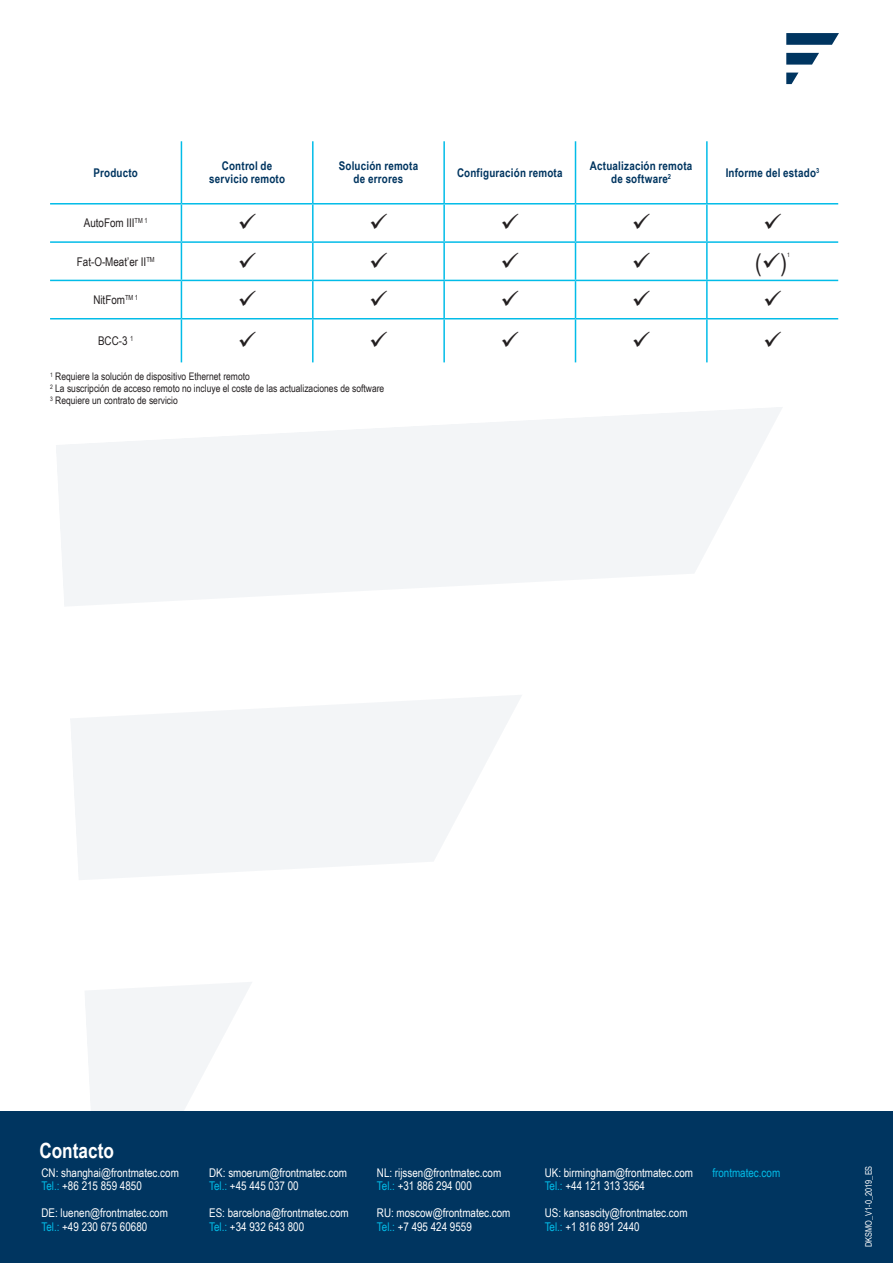
<style>
.page{position:relative;width:893px;height:1263px;background:#fff}
.page>*{position:absolute;margin:0;border:0;box-sizing:border-box;transform-origin:0 0}
.t1{font:24px "Arial Narrow";color:#231f20}
.t2{font:700 21px "Arial Narrow";color:#fff}
.t3{font:12px/13.5px "Arial Narrow";color:#fff}
.t4{font:700 12px/13.5px "Arial Narrow";letter-spacing:.015em;color:#003560;text-align:center}
.t5{font:12px "Arial Narrow";color:#231f20}
.t6{font:12px "Arial Narrow";color:#02bce8}
.t7{font:10.35px/11.9px "Arial Narrow";color:#231f20}
.t8{font:9px "Arial Narrow";color:#fff}
.t9{font:6px "Arial Narrow";color:#231f20}
.s1{color:#02bce8}
</style>
<div class="page">
<svg style="left:56px;top:407px;width:726px;height:199px;fill:#f3f5f7"></svg>
<svg style="left:70px;top:695px;width:452px;height:185px;fill:#f3f5f7"></svg>
<svg style="left:85px;top:982px;width:167px;height:129px"></svg>
<div style="left:0;top:1111px;width:893px;height:152px;background:#003560"></div>
<svg style="left:786px;top:33px;width:53px;height:12px"></svg>
<svg style="left:786px;top:53px;width:33px;height:12px"></svg>
<svg style="left:786px;top:73px;width:12px;height:11px"></svg>
<hr style="left:181px;top:141px;width:1px;height:62px;background:#02bce8">
<hr style="left:312px;top:141px;width:2px;height:62px;background:#02bce8">
<hr style="left:443px;top:141px;width:2px;height:62px;background:#02bce8">
<hr style="left:575px;top:141px;width:1px;height:62px;background:#02bce8">
<hr style="left:706px;top:141px;width:2px;height:62px;background:#02bce8">
<hr style="left:50px;top:203px;width:131px;height:1px;background:#02bce8">
<hr style="left:181px;top:203px;width:132px;height:1px;background:#02bce8">
<hr style="left:181px;top:205px;width:1px;height:36px;background:#02bce8">
<hr style="left:313px;top:203px;width:131px;height:1px;background:#02bce8">
<hr style="left:312px;top:205px;width:2px;height:36px;background:#02bce8">
<hr style="left:444px;top:203px;width:131px;height:1px;background:#02bce8">
<hr style="left:443px;top:205px;width:2px;height:36px;background:#02bce8">
<hr style="left:575px;top:203px;width:132px;height:1px;background:#02bce8">
<hr style="left:575px;top:205px;width:1px;height:36px;background:#02bce8">
<hr style="left:707px;top:203px;width:131px;height:1px;background:#02bce8">
<hr style="left:706px;top:205px;width:2px;height:36px;background:#02bce8">
<hr style="left:50px;top:241px;width:131px;height:2px;background:#02bce8">
<hr style="left:181px;top:241px;width:132px;height:2px;background:#02bce8">
<hr style="left:181px;top:243px;width:1px;height:37px;background:#02bce8">
<hr style="left:313px;top:241px;width:131px;height:2px;background:#02bce8">
<hr style="left:312px;top:243px;width:2px;height:37px;background:#02bce8">
<hr style="left:444px;top:241px;width:131px;height:2px;background:#02bce8">
<hr style="left:443px;top:243px;width:2px;height:37px;background:#02bce8">
<hr style="left:575px;top:241px;width:132px;height:2px;background:#02bce8">
<hr style="left:575px;top:243px;width:1px;height:37px;background:#02bce8">
<hr style="left:707px;top:241px;width:131px;height:2px;background:#02bce8">
<hr style="left:706px;top:243px;width:2px;height:37px;background:#02bce8">
<hr style="left:50px;top:280px;width:131px;height:1px;background:#02bce8">
<hr style="left:181px;top:280px;width:132px;height:1px;background:#02bce8">
<hr style="left:181px;top:281px;width:1px;height:37px;background:#02bce8">
<hr style="left:313px;top:280px;width:131px;height:1px;background:#02bce8">
<hr style="left:312px;top:281px;width:2px;height:37px;background:#02bce8">
<hr style="left:444px;top:280px;width:131px;height:1px;background:#02bce8">
<hr style="left:443px;top:281px;width:2px;height:37px;background:#02bce8">
<hr style="left:575px;top:280px;width:132px;height:1px;background:#02bce8">
<hr style="left:575px;top:281px;width:1px;height:37px;background:#02bce8">
<hr style="left:707px;top:280px;width:131px;height:1px;background:#02bce8">
<hr style="left:706px;top:281px;width:2px;height:37px;background:#02bce8">
<hr style="left:50px;top:318px;width:131px;height:1px;background:#02bce8">
<hr style="left:181px;top:318px;width:132px;height:1px;background:#02bce8">
<hr style="left:181px;top:319px;width:1px;height:43px;background:#02bce8">
<hr style="left:313px;top:318px;width:131px;height:1px;background:#02bce8">
<hr style="left:312px;top:319px;width:2px;height:43px;background:#02bce8">
<hr style="left:444px;top:318px;width:131px;height:1px;background:#02bce8">
<hr style="left:443px;top:319px;width:2px;height:43px;background:#02bce8">
<hr style="left:575px;top:318px;width:132px;height:1px;background:#02bce8">
<hr style="left:575px;top:319px;width:1px;height:43px;background:#02bce8">
<hr style="left:707px;top:318px;width:131px;height:1px;background:#02bce8">
<hr style="left:706px;top:319px;width:2px;height:43px;background:#02bce8">
<p class="t4" style="left:94px;top:165px;width:46px">Producto</p>
<p class="t4" style="left:209px;top:158px;width:77px">Control de servicio remoto</p>
<p class="t4" style="left:339px;top:158px;width:81px">Solución remota de errores</p>
<p class="t4" style="left:457px;top:165px;width:107px">Configuración remota</p>
<p class="t4" style="left:590px;top:158px;width:104px">Actualización remota de software<sup>2</sup></p>
<p class="t4" style="left:726px;top:165px;width:95px">Informe del estado<sup>3</sup></p>
<p class="t5" style="left:84px;top:214px;width:65px">AutoFom III<sup>TM</sup> <sup>1</sup></p>
<p class="t5" style="left:77px;top:253px;width:79px">Fat-O-Meat’er II<sup>TM</sup></p>
<h1 class="t1" style="left:755px;top:244px;width:33px">(✓)</h1>
<p class="t9" style="left:787px;top:250px;width:4px">1</p>
<p class="t5" style="left:93px;top:291px;width:46px">NitFom<sup>TM</sup> <sup>1</sup></p>
<p class="t5" style="left:98px;top:332px;width:37px">BCC-3 <sup>1</sup></p>
<p class="t7" style="left:50px;top:370px;width:336px"><sup>1</sup> Requiere la solución de dispositivo Ethernet remoto<br><sup>2</sup> La suscripción de acceso remoto no incluye el coste de las actualizaciones de software<br><sup>3</sup> Requiere un contrato de servicio</p>
<h2 class="t2" style="left:39px;top:1134px;width:76px">Contacto</h2>
<p class="t3" style="left:41px;top:1165px;width:139px">CN: shanghai@frontmatec.com<br><span class="s1">Tel.:</span> +86 215 859 4850</p>
<p class="t3" style="left:41px;top:1206px;width:128px">DE: luenen@frontmatec.com<br><span class="s1">Tel.:</span> +49 230 675 60680</p>
<p class="t3" style="left:209px;top:1165px;width:139px">DK: smoerum@frontmatec.com<br><span class="s1">Tel.:</span> +45 445 037 00</p>
<p class="t3" style="left:209px;top:1206px;width:141px">ES: barcelona@frontmatec.com<br><span class="s1">Tel.:</span> +34 932 643 800</p>
<p class="t3" style="left:377px;top:1165px;width:126px">NL: rijssen@frontmatec.com<br><span class="s1">Tel.:</span> +31 886 294 000</p>
<p class="t3" style="left:377px;top:1206px;width:135px">RU: moscow@frontmatec.com<br><span class="s1">Tel.:</span> +7 495 424 9559</p>
<p class="t3" style="left:545px;top:1165px;width:150px">UK: birmingham@frontmatec.com<br><span class="s1">Tel.:</span> +44 121 313 3564</p>
<p class="t3" style="left:545px;top:1206px;width:144px">US: kansascity@frontmatec.com<br><span class="s1">Tel.:</span> +1 816 891 2440</p>
<p class="t6" style="left:712px;top:1164px;width:69px">frontmatec.com</p>
<p class="t8" style="left:862px;top:1247px;width:83px;rotate:-90deg">DKSMO_V1-0_2019_ES</p>
</div>
